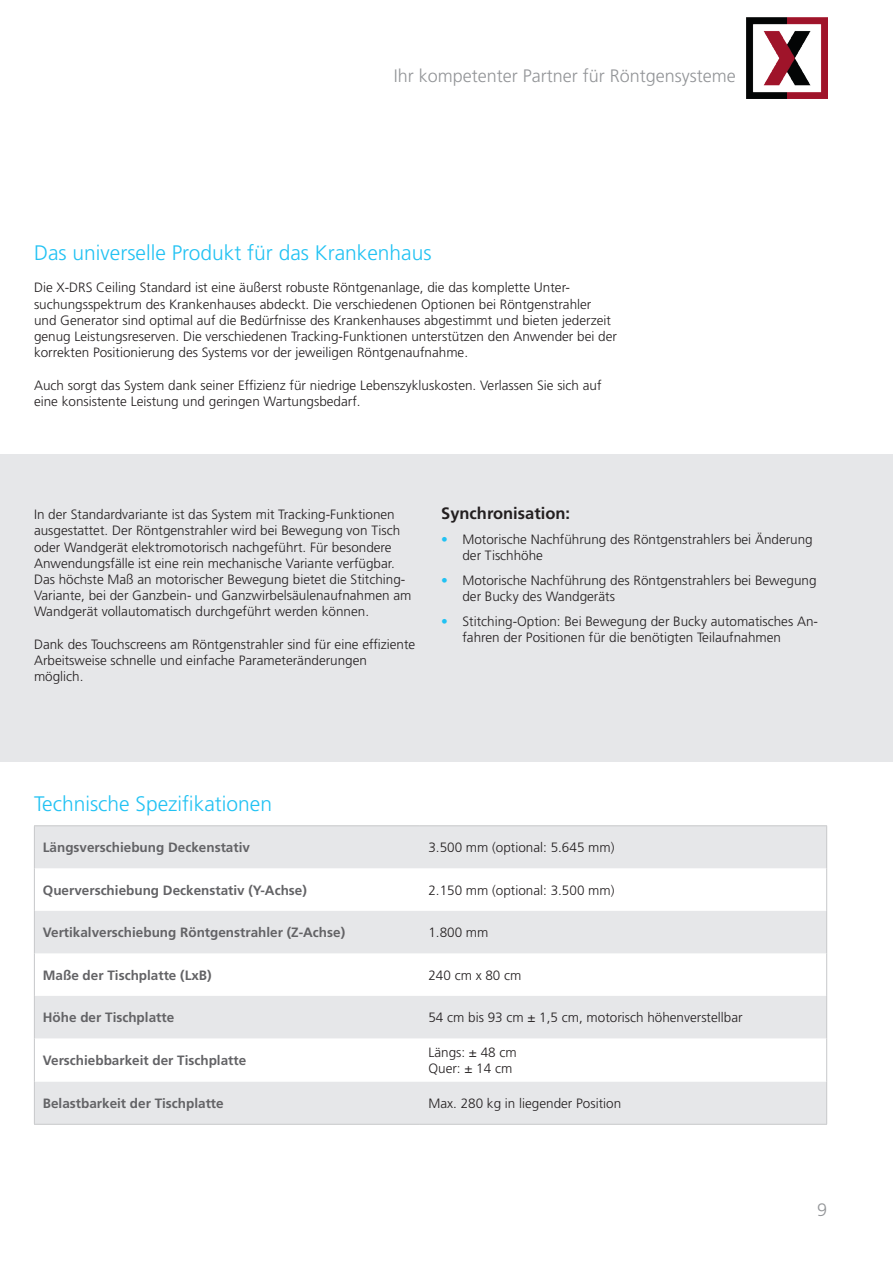
<style>
.page{position:relative;width:893px;height:1263px;background:#fff}
.page>*{position:absolute;margin:0;border:0;box-sizing:border-box;transform-origin:0 0}
.t1{font:300 21px "Frutiger LT Std";color:#22c2f3}
.t2{font:300 18px "Frutiger LT Std";color:#939598}
.t3{font:700 16.5px "Frutiger LT Std";color:#231f20}
.t4{font:300 13.5px/16.2px "Frutiger LT Std";color:#231f20}
.t5{font:700 13.5px "Frutiger LT Std";color:#636366}
.s1{color:#22c2f3}
</style>
<div class="page">
<div style="left:0;top:454px;width:893px;height:308px;background:#e6e7e9"></div>
<img style="left:746px;top:17px;width:81px;height:81px">
<svg style="left:35px;top:826px;width:791px;height:298px;fill:#e6e7e9"></svg>
<hr style="left:420px;top:825px;width:407px;height:1px;background:#c7c8ca">
<hr style="left:826px;top:826px;width:1px;height:42px;background:#c7c8ca">
<hr style="left:826px;top:868px;width:1px;height:43px;background:#c7c8ca">
<hr style="left:826px;top:911px;width:1px;height:42px;background:#c7c8ca">
<hr style="left:826px;top:953px;width:1px;height:43px;background:#c7c8ca">
<hr style="left:826px;top:996px;width:1px;height:42px;background:#c7c8ca">
<hr style="left:826px;top:1038px;width:1px;height:44px;background:#c7c8ca">
<hr style="left:826px;top:1082px;width:1px;height:42px;background:#c7c8ca">
<hr style="left:420px;top:1124px;width:407px;height:1px;background:#c7c8ca">
<hr style="left:34px;top:825px;width:386px;height:1px;background:#c7c8ca">
<hr style="left:34px;top:826px;width:1px;height:42px;background:#c7c8ca">
<hr style="left:34px;top:868px;width:1px;height:43px;background:#c7c8ca">
<hr style="left:34px;top:911px;width:1px;height:42px;background:#c7c8ca">
<hr style="left:34px;top:953px;width:1px;height:43px;background:#c7c8ca">
<hr style="left:34px;top:996px;width:1px;height:42px;background:#c7c8ca">
<hr style="left:34px;top:1038px;width:1px;height:44px;background:#c7c8ca">
<hr style="left:34px;top:1082px;width:1px;height:42px;background:#c7c8ca">
<hr style="left:34px;top:1124px;width:386px;height:1px;background:#c7c8ca">
<h2 class="t2" style="left:394px;top:65px;width:344px">Ihr kompetenter Partner für Röntgensysteme</h2>
<h1 class="t1" style="left:34px;top:241px;width:399px">Das universelle Produkt für das Krankenhaus</h1>
<p class="t4" style="left:34px;top:280px;width:584px">Die X-DRS Ceiling Standard ist eine äußerst robuste Röntgenanlage, die das komplette Unter&shy;suchungsspektrum des Krankenhauses abdeckt. Die verschiedenen Optionen bei Röntgenstrahler und Generator sind optimal auf die Bedürfnisse des Krankenhauses abgestimmt und bieten jederzeit genug Leistungsreserven. Die verschiedenen Tracking-Funktionen unterstützen den Anwender bei der korrekten Positionierung des Systems vor der jeweiligen Röntgenaufnahme.</p>
<p class="t4" style="left:34px;top:377px;width:569px">Auch sorgt das System dank seiner Effizienz für niedrige Lebenszykluskosten. Verlassen Sie sich auf eine konsistente Leistung und geringen Wartungsbedarf.</p>
<p class="t4" style="left:34px;top:507px;width:379px">In der Standardvariante ist das System mit Tracking-Funktionen ausgestattet. Der Röntgenstrahler wird bei Bewegung von Tisch oder Wandgerät elektromotorisch nachgeführt. Für besondere Anwendungsfälle ist eine rein mechanische Variante verfügbar.<br>Das höchste Maß an motorischer Bewegung bietet die Stitching-Variante, bei der Ganzbein- und Ganzwirbelsäulenaufnahmen am Wandgerät vollautomatisch durchgeführt werden können.</p>
<p class="t4" style="left:34px;top:636px;width:383px">Dank des Touchscreens am Röntgenstrahler sind für eine effiziente<br>Arbeitsweise schnelle und einfache Parameteränderungen möglich.</p>
<p class="t3" style="left:441px;top:504px;width:130px">Synchronisation:</p>
<p class="t4" style="left:462px;top:531px;width:352px;text-indent:-21px"><span class="s1">•</span> Motorische Nachführung des Röntgenstrahlers bei Änderung der Tischhöhe</p>
<p class="t4" style="left:462px;top:572px;width:356px;text-indent:-21px"><span class="s1">•</span> Motorische Nachführung des Röntgenstrahlers bei Bewegung der Bucky des Wandgeräts</p>
<p class="t4" style="left:462px;top:613px;width:357px;text-indent:-21px"><span class="s1">•</span> Stitching-Option: Bei Bewegung der Bucky automatisches An&shy;fahren der Positionen für die benötigten Teilaufnahmen</p>
<h1 class="t1" style="left:34px;top:792px;width:240px">Technische Spezifikationen</h1>
<p class="t5" style="left:43px;top:839px;width:209px">Längsverschiebung Deckenstativ</p>
<p class="t4" style="left:428px;top:839px;width:188px">3.500 mm (optional: 5.645 mm)</p>
<p class="t5" style="left:43px;top:882px;width:266px">Querverschiebung Deckenstativ (Y-Achse)</p>
<p class="t4" style="left:428px;top:882px;width:188px">2.150 mm (optional: 3.500 mm)</p>
<p class="t5" style="left:43px;top:924px;width:304px">Vertikalverschiebung Röntgenstrahler (Z-Achse)</p>
<p class="t4" style="left:428px;top:924px;width:62px">1.800 mm</p>
<p class="t5" style="left:43px;top:967px;width:170px">Maße der Tischplatte (LxB)</p>
<p class="t4" style="left:428px;top:967px;width:95px">240 cm x 80 cm</p>
<p class="t5" style="left:43px;top:1009px;width:133px">Höhe der Tischplatte</p>
<p class="t4" style="left:428px;top:1010px;width:316px">54 cm bis 93 cm ± 1,5 cm, motorisch höhenverstellbar</p>
<p class="t5" style="left:43px;top:1052px;width:205px">Verschiebbarkeit der Tischplatte</p>
<p class="t4" style="left:428px;top:1044px;width:90px">Längs: ± 48 cm<br>Quer: ± 14 cm</p>
<p class="t5" style="left:43px;top:1095px;width:182px">Belastbarkeit der Tischplatte</p>
<p class="t4" style="left:428px;top:1095px;width:194px">Max. 280 kg in liegender Position</p>
<h2 class="t2" style="left:817px;top:1199px;width:12px">9</h2>
</div>
